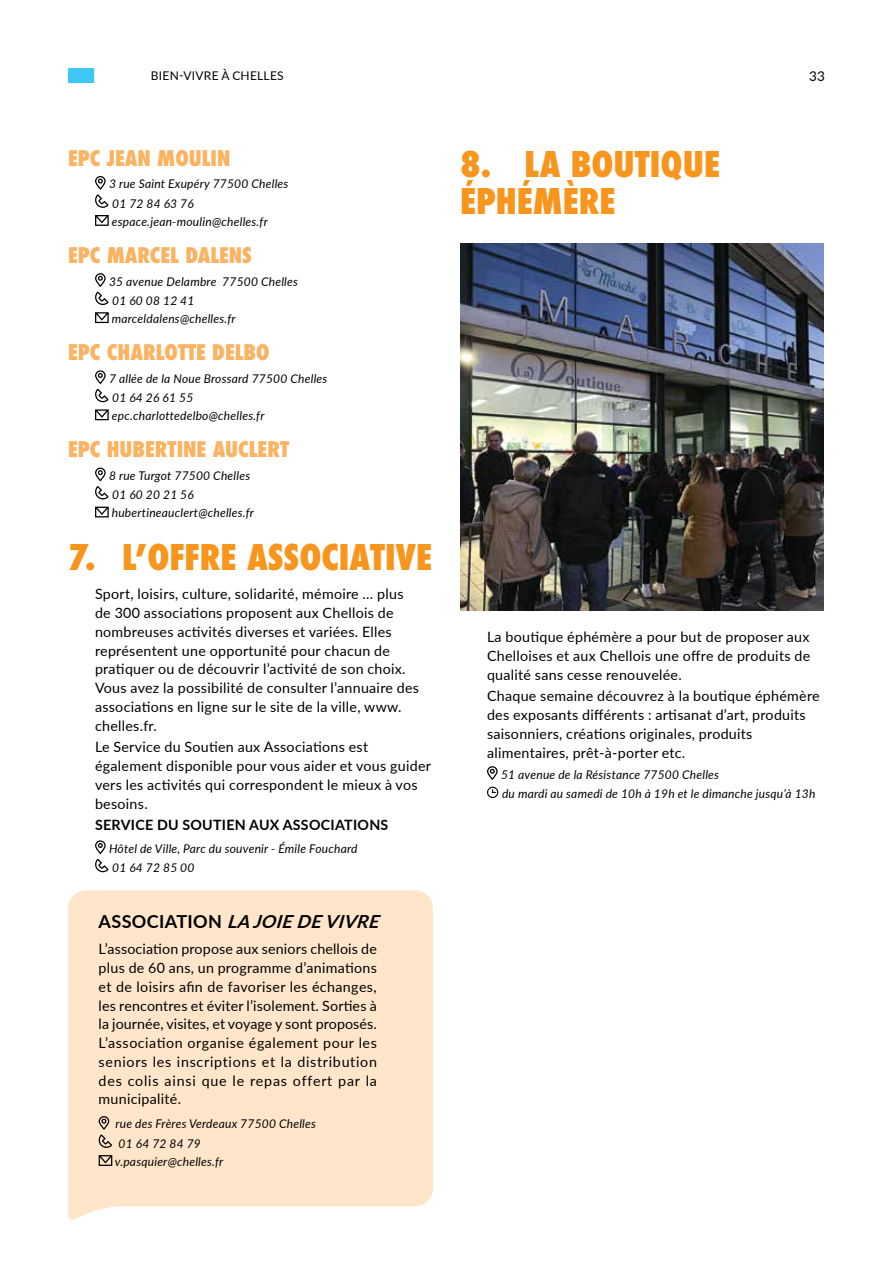
<style>
.page{position:relative;width:893px;height:1263px;background:#fff}
.page>*{position:absolute;margin:0;border:0;box-sizing:border-box;transform-origin:0 0}
.t1{font:800 condensed 34.5px/37.5px "Futura";color:#f8951d}
.t2{font:800 condensed 21px "Futura";color:#fbb261}
.t3{font:italic 700 18px "Lato";color:#000}
.t4{font:14.25px/18.8px "Lato";letter-spacing:.02em;color:#000}
.t5{font:700 14.25px "Lato";letter-spacing:.02em;color:#000}
.t6{font:13.5px "Lato";color:#000}
.t7{font:italic 12px/19.5px "Lato";letter-spacing:.02em;color:#000}
.t8{font:12px "Lato";letter-spacing:.02em;color:#000}
.s1{font-style:normal}
</style>
<div class="page">
<svg style="left:95px;top:176px;width:13px;height:32px"></svg>
<svg style="left:95px;top:215px;width:14px;height:11px"></svg>
<svg style="left:95px;top:273px;width:13px;height:32px"></svg>
<svg style="left:95px;top:312px;width:14px;height:11px"></svg>
<svg style="left:95px;top:370px;width:13px;height:32px"></svg>
<svg style="left:95px;top:409px;width:14px;height:11px"></svg>
<svg style="left:95px;top:468px;width:13px;height:31px"></svg>
<svg style="left:95px;top:507px;width:14px;height:10px"></svg>
<svg style="left:95px;top:840px;width:13px;height:32px"></svg>
<div style="left:68px;top:890px;width:365px;height:330px;background:#ffe6cb"></div>
<svg style="left:98px;top:1116px;width:14px;height:32px"></svg>
<svg style="left:99px;top:1155px;width:13px;height:11px"></svg>
<img style="left:460px;top:244px;width:364px;height:367px">
<svg style="left:487px;top:766px;width:11px;height:14px"></svg>
<div style="left:487px;top:787px;width:11px;height:11px;border:1px solid #000;border-radius:50%"></div>
<svg style="left:492px;top:789px;width:4px;height:4px"></svg>
<div style="left:68px;top:68px;width:26px;height:15px;background:#3ec7f4"></div>
<p class="t8" style="left:151px;top:67px;width:134px">BIEN-VIVRE À CHELLES</p>
<p class="t6" style="left:809px;top:66px;width:17px">33</p>
<h2 class="t2" style="left:68px;top:144px;width:164px">EPC JEAN MOULIN</h2>
<p class="t7" style="left:109px;top:174px;width:181px">3 rue Saint Exupéry 77500 Chelles<br>01 72 84 63 76</p>
<p class="t7" style="left:112px;top:211px;width:157px">espace.jean-moulin@chelles.fr</p>
<h2 class="t2" style="left:68px;top:241px;width:185px">EPC MARCEL DALENS</h2>
<p class="t7" style="left:109px;top:271px;width:190px">35 avenue Delambre 77500 Chelles<br>01 60 08 12 41</p>
<p class="t7" style="left:112px;top:308px;width:125px">marceldalens@chelles.fr</p>
<h2 class="t2" style="left:68px;top:338px;width:203px">EPC CHARLOTTE DELBO</h2>
<p class="t7" style="left:109px;top:368px;width:220px">7 allée de la Noue Brossard 77500 Chelles<br>01 64 26 61 55</p>
<p class="t7" style="left:112px;top:406px;width:154px">epc.charlottedelbo@chelles.fr</p>
<h2 class="t2" style="left:68px;top:435px;width:223px">EPC HUBERTINE AUCLERT</h2>
<p class="t7" style="left:109px;top:465px;width:143px">8 rue Turgot 77500 Chelles<br>01 60 20 21 56</p>
<p class="t7" style="left:112px;top:503px;width:144px">hubertineauclert@chelles.fr</p>
<h1 class="t1" style="left:68px;top:539px;width:366px">7. L’OFFRE ASSOCIATIVE</h1>
<p class="t4" style="left:95px;top:584px;width:326px">Sport, loisirs, culture, solidarité, mémoire … plus de 300 associations proposent aux Chellois de nombreuses activités diverses et variées. Elles représentent une opportunité pour chacun de pratiquer ou de découvrir l’activité de son choix.<br>Vous avez la possibilité de consulter l’annuaire des associations en ligne sur le site de la ville, www. chelles.fr.</p>
<p class="t4" style="left:95px;top:737px;width:337px">Le Service du Soutien aux Associations est également disponible pour vous aider et vous guider vers les activités qui correspondent le mieux à vos besoins.</p>
<p class="t5" style="left:95px;top:815px;width:295px">SERVICE DU SOUTIEN AUX ASSOCIATIONS</p>
<p class="t7" style="left:109px;top:838px;width:250px">Hôtel de Ville, Parc du souvenir - Émile Fouchard<br>01 64 72 85 00</p>
<p class="t3" style="left:99px;top:908px;width:288px"><span class="s1">ASSOCIATION</span> LAJOIEDEVIVRE</p>
<p class="t4" style="left:99px;top:939px;width:280px;text-align:justify">L’association propose aux seniors chellois de plus de 60 ans, un programme d’animations et de loisirs afin de favoriser les échanges, les rencontres et éviter l’isolement. Sorties à la journée, visites, et voyage y sont proposés.<br>L’association organise également pour les seniors les inscriptions et la distribution des colis ainsi que le repas offert par la municipalité.</p>
<p class="t7" style="left:115px;top:1114px;width:202px">rue des Frères Verdeaux 77500 Chelles<br>01 64 72 84 79</p>
<p class="t7" style="left:115px;top:1151px;width:110px">v.pasquier@chelles.fr</p>
<h1 class="t1" style="left:460px;top:146px;width:262px">8. LA BOUTIQUE<br>ÉPHÉMÈRE</h1>
<p class="t4" style="left:487px;top:627px;width:325px;text-align:justify">La boutique éphémère a pour but de proposer aux Chelloises et aux Chellois une offre de produits de qualité sans cesse renouvelée.</p>
<p class="t4" style="left:487px;top:686px;width:334px">Chaque semaine découvrez à la boutique éphémère des exposants différents : artisanat d’art, produits saisonniers, créations originales, produits alimentaires, prêt-à-porter etc.</p>
<p class="t7" style="left:501px;top:764px;width:316px">51 avenue de la Résistance 77500 Chelles<br>du mardi au samedi de 10h à 19h et le dimanche jusqu’à 13h</p>
</div>
